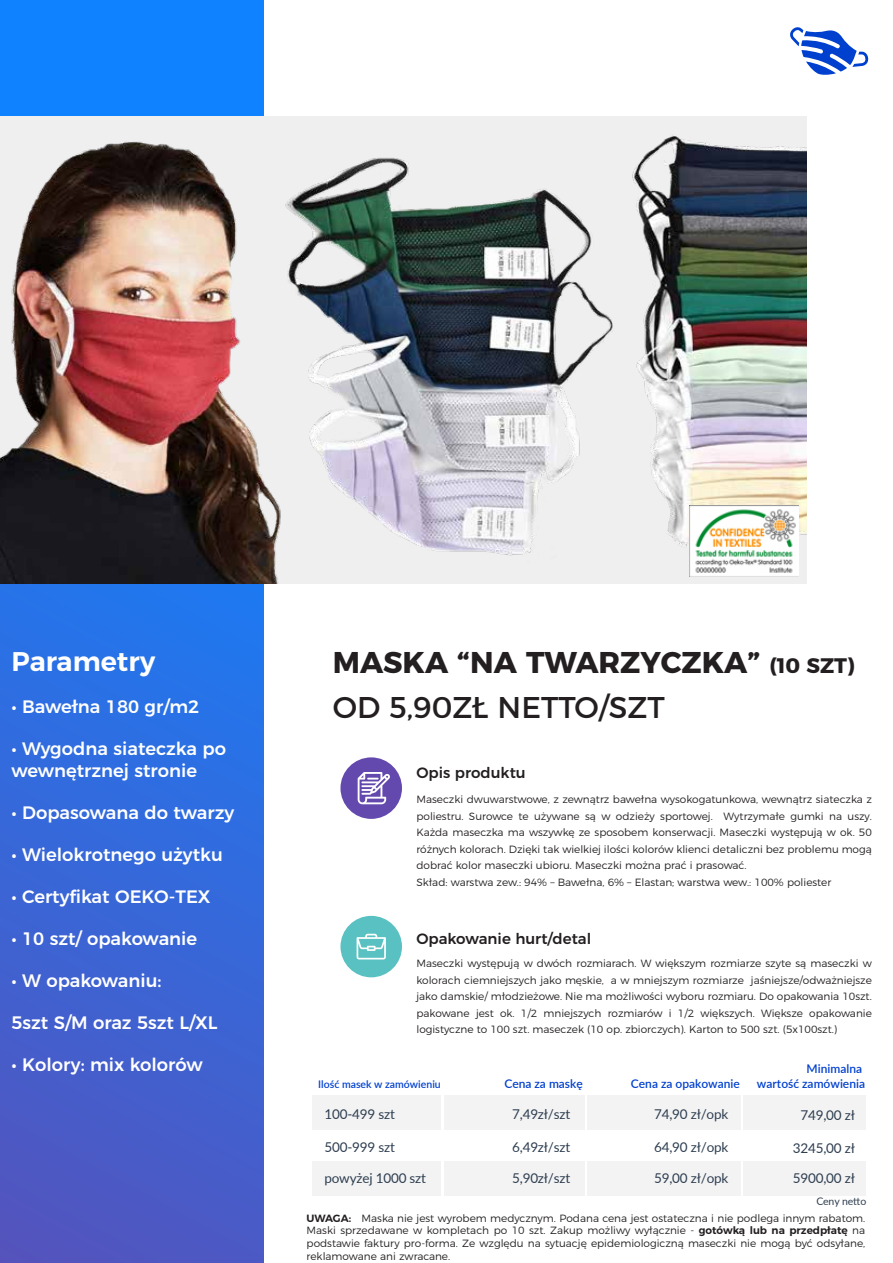
<style>
.page{position:relative;width:893px;height:1263px;background:#fff}
.page>*{position:absolute;margin:0;border:0;box-sizing:border-box;transform-origin:0 0}
.t1{font:700 30px/45px "Montserrat";color:#231f20}
.t2{font:600 27px "Montserrat";color:#fff}
.t3{font:500 18px/22.5px "Montserrat";color:#fff}
.t4{font:500 15px "Montserrat";color:#231f20}
.t5{font:13.5px "Lato";letter-spacing:-.015em;color:#2e3e50}
.t6{font:600 12px "Lato";color:#0040ce}
.t7{font:300 10.5px/16.5px "Montserrat";color:#231f20;text-align:justify}
.t8{font:600 10.5px "Lato";color:#0040ce}
.t9{font:10.5px "Lato";letter-spacing:-.015em;color:#2e3e50}
.s1{font-size:21px}
.s2{font-weight:400}
.s3{font-weight:600}
</style>
<div class="page">
<div style="left:587px;top:1162px;width:154px;height:34px;background:#f3f3f4"></div>
<div style="left:587px;top:1095px;width:154px;height:34px;background:#f3f3f4"></div>
<div style="left:312px;top:1162px;width:129px;height:34px;background:#f3f3f4"></div>
<div style="left:312px;top:1095px;width:129px;height:34px;background:#f3f3f4"></div>
<div style="left:444px;top:1162px;width:140px;height:34px;background:#f3f3f4"></div>
<div style="left:444px;top:1095px;width:140px;height:34px;background:#f3f3f4"></div>
<div style="left:743px;top:1162px;width:123px;height:34px;background:#f3f3f4"></div>
<div style="left:743px;top:1095px;width:123px;height:34px;background:#f3f3f4"></div>
<svg style="left:0;top:0;width:264px;height:1263px;background:#336adc"></svg>
<svg style="left:790px;top:27px;width:79px;height:48px"></svg>
<img style="left:0;top:117px;width:264px;height:467px">
<img style="left:264px;top:117px;width:335px;height:467px">
<img style="left:599px;top:117px;width:207px;height:467px">
<div style="left:340px;top:757px;width:62px;height:62px;background:#6349ae;border-radius:50%"></div>
<svg style="left:358px;top:772px;width:32px;height:32px"></svg>
<div style="left:340px;top:916px;width:62px;height:61px;background:#59c1c1;border-radius:50%"></div>
<svg style="left:357px;top:934px;width:29px;height:25px"></svg>
<img style="left:690px;top:505px;width:108px;height:72px">
<h2 class="t2" style="left:11px;top:639px;width:146px">Parametry</h2>
<h3 class="t3" style="left:11px;top:694px;width:189px">• Bawełna 180 gr/m2</h3>
<h3 class="t3" style="left:11px;top:736px;width:216px">• Wygodna siateczka po wewnętrznej stronie</h3>
<h3 class="t3" style="left:11px;top:800px;width:224px">• Dopasowana do twarzy</h3>
<h3 class="t3" style="left:11px;top:842px;width:213px">• Wielokrotnego użytku</h3>
<h3 class="t3" style="left:11px;top:884px;width:201px">• Certyfikat OEKO-TEX</h3>
<h3 class="t3" style="left:11px;top:926px;width:187px">• 10 szt/ opakowanie</h3>
<h3 class="t3" style="left:11px;top:968px;width:152px">• W opakowaniu:</h3>
<h3 class="t3" style="left:11px;top:1010px;width:208px">5szt S/M oraz 5szt L/XL</h3>
<h3 class="t3" style="left:11px;top:1052px;width:193px">• Kolory: mix kolorów</h3>
<h1 class="t1" style="left:333px;top:638px;width:523px">MASKA “NA TWARZYCZKA” <span class="s1">(10 SZT)<br></span><span class="s2">OD 5,90ZŁ NETTO/SZT</span></h1>
<h3 class="t4" style="left:416px;top:760px;width:111px">Opis produktu</h3>
<p class="t7" style="left:416px;top:790px;width:457px;text-align:left">Maseczki dwuwarstwowe, z zewnątrz bawełna wysokogatunkowa, wewnątrz siateczka z poliestru. Surowce te używane są w odzieży sportowej. Wytrzymałe gumki na uszy.<br>Każda maseczka ma wszywkę ze sposobem konserwacji. Maseczki występują w ok. 50 różnych kolorach. Dzięki tak wielkiej ilości kolorów klienci detaliczni bez problemu mogą dobrać kolor maseczki ubioru. Maseczki można prać i prasować.<br>Skład: warstwa zew.: 94% – Bawełna, 6% – Elastan; warstwa wew.: 100% poliester</p>
<h3 class="t4" style="left:416px;top:926px;width:176px">Opakowanie hurt/detal</h3>
<p class="t7" style="left:416px;top:954px;width:457px">Maseczki występują w dwóch rozmiarach. W większym rozmiarze szyte są maseczki w kolorach ciemniejszych jako męskie, a w mniejszym rozmiarze jaśniejsze/odważniejsze jako damskie/ młodzieżowe. Nie ma możliwości wyboru rozmiaru. Do opakowania 10szt. pakowane jest ok. 1/2 mniejszych rozmiarów i 1/2 większych. Większe opakowanie logistyczne to 100 szt. maseczek (10 op. zbiorczych). Karton to 500 szt. (5x100szt.)</p>
<p class="t8" style="left:318px;top:1077px;width:124px">Ilość masek w zamówieniu</p>
<p class="t6" style="left:504px;top:1075px;width:80px">Cena za maskę</p>
<p class="t6" style="left:806px;top:1060px;width:57px">Minimalna</p>
<p class="t6" style="left:631px;top:1075px;width:110px">Cena za opakowanie</p>
<p class="t6" style="left:757px;top:1074px;width:110px">wartość zamówienia</p>
<p class="t5" style="left:512px;top:1104px;width:60px">7,49zł/szt</p>
<p class="t5" style="left:654px;top:1104px;width:76px">74,90 zł/opk</p>
<p class="t5" style="left:512px;top:1137px;width:60px">6,49zł/szt</p>
<p class="t5" style="left:324px;top:1104px;width:72px">100-499 szt</p>
<p class="t5" style="left:324px;top:1137px;width:72px">500-999 szt</p>
<p class="t5" style="left:324px;top:1168px;width:103px">powyżej 1000 szt</p>
<p class="t5" style="left:654px;top:1168px;width:76px">59,00 zł/opk</p>
<p class="t5" style="left:654px;top:1137px;width:76px">64,90 zł/opk</p>
<p class="t5" style="left:512px;top:1168px;width:60px">5,90zł/szt</p>
<p class="t5" style="left:800px;top:1105px;width:56px">749,00 zł</p>
<p class="t5" style="left:793px;top:1138px;width:64px">3245,00 zł</p>
<p class="t5" style="left:793px;top:1169px;width:64px">5900,00 zł</p>
<p class="t9" style="left:816px;top:1194px;width:51px">Ceny netto</p>
<p class="t7" style="left:307px;top:1211px;width:560px;line-height:12.6px"><span class="s3">UWAGA:</span> Maska nie jest wyrobem medycznym. Podana cena jest ostateczna i nie podlega innym rabatom.<br>Maski sprzedawane w kompletach po 10 szt. Zakup możliwy wyłącznie - <span class="s3">gotówką lub na przedpłatę</span> na podstawie faktury pro-forma. Ze względu na sytuację epidemiologiczną maseczki nie mogą być odsyłane, reklamowane ani zwracane.</p>
</div>
